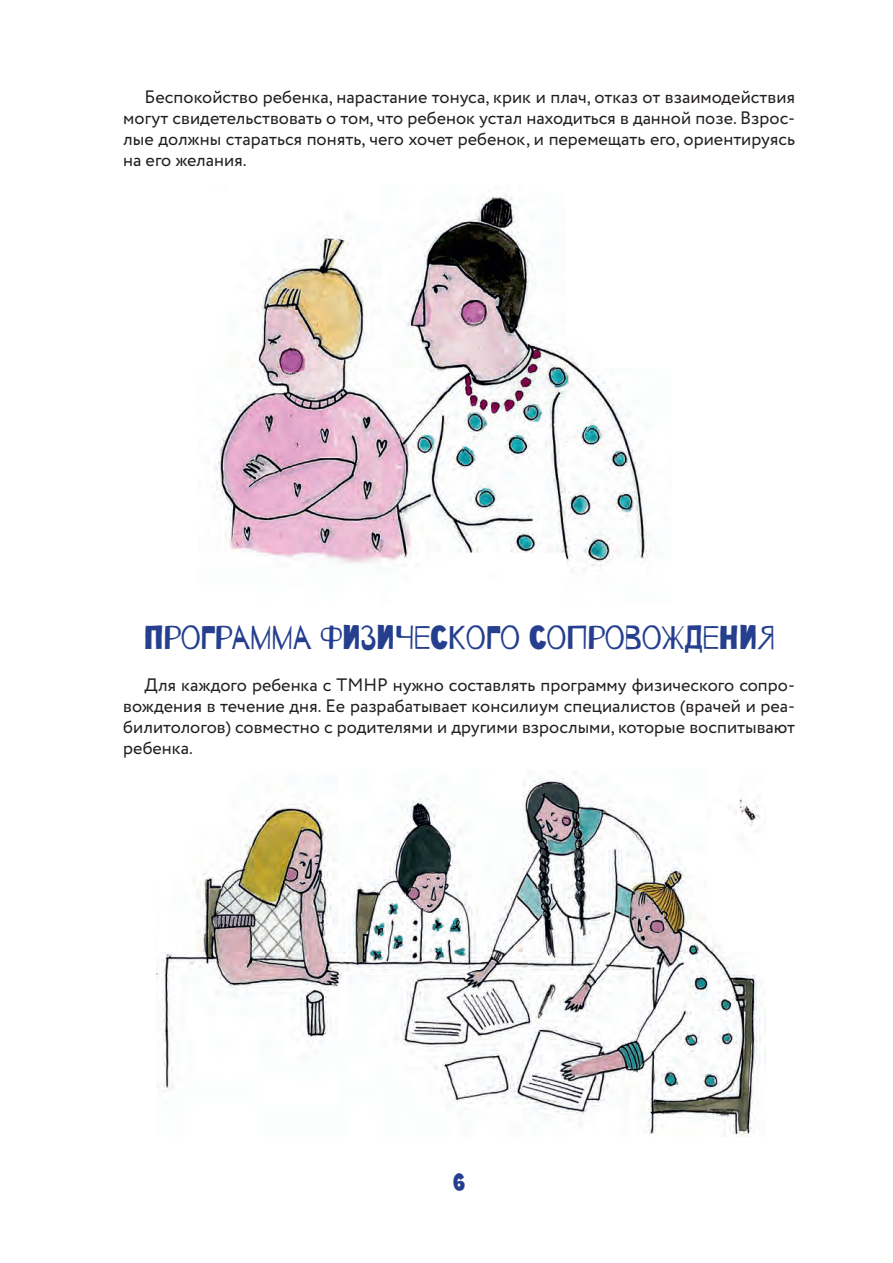
<style>
.page{position:relative;width:893px;height:1263px;background:#fff}
.page>*{position:absolute;margin:0;border:0;box-sizing:border-box;transform-origin:0 0}
.t1{font:33px "Barrio";letter-spacing:-.025em;color:#253f8e}
.t2{font:24px "Barrio";color:#253f8e}
.t3{font:18px/21px "Circe";color:#231f20;text-align:justify}
</style>
<div class="page">
<img style="left:214px;top:191px;width:434px;height:381px">
<img style="left:156px;top:773px;width:606px;height:364px">
<p class="t3" style="left:123px;top:87px;width:673px;text-indent:21px">Беспокойство ребенка, нарастание тонуса, крик и плач, отказ от взаимодействия могут свидетельствовать о том, что ребенок устал находиться в данной позе. Взрос&shy;лые должны стараться понять, чего хочет ребенок, и перемещать его, ориентируясь на его желания.</p>
<h1 class="t1" style="left:143px;top:620px;width:633px">Программа физического сопровождения</h1>
<p class="t3" style="left:123px;top:675px;width:673px;text-indent:21px">Для каждого ребенка с ТМНР нужно составлять программу физического сопро&shy;вождения в течение дня. Ее разрабатывает консилиум специалистов (врачей и реа&shy;билитологов) совместно с родителями и другими взрослыми, которые воспитывают ребенка.</p>
<h2 class="t2" style="left:453px;top:1168px;width:13px">6</h2>
</div>
